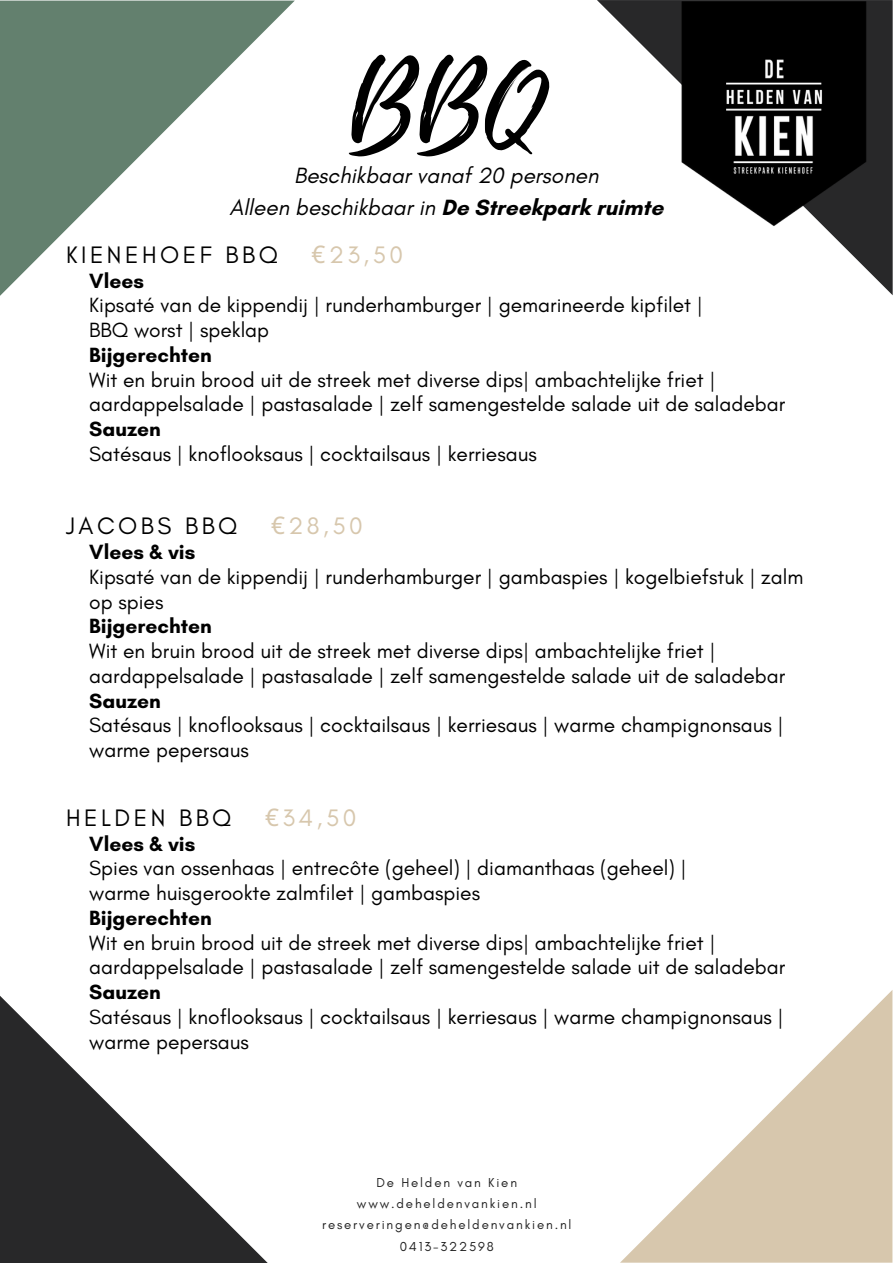
<style>
.page{position:relative;width:893px;height:1264px;background:#fff}
.page>*{position:absolute;margin:0;border:0;box-sizing:border-box;transform-origin:0 0}
.t1{font:105.9px "Playlist Script";color:#000}
.t2{font:24.3px "Glacial Indifference";letter-spacing:.145em;color:#000}
.t3{font:24.3px "Glacial Indifference";letter-spacing:.145em;color:#d7c7ad}
.t4{font:italic 22.5px/31.5px "Glacial Indifference";color:#000;text-align:center}
.t5{font:21px/24.8px "Glacial Indifference";color:#000}
.t6{font:700 21px "Glacial Indifference";color:#000}
.t7{font:13.2px/21.3px "Glacial Indifference";letter-spacing:.14em;color:#222;text-align:center}
.s1{font-weight:700;font-style:normal}
.s2{font-family:"Noto Sans"}
</style>
<div class="page">
<svg style="left:0;top:996px;width:267px;height:266px"></svg>
<svg style="left:621px;top:990px;width:271px;height:272px"></svg>
<svg style="left:0;top:1px;width:295px;height:295px"></svg>
<img style="left:619px;top:0;width:273px;height:287px">
<h1 class="t1" style="left:349px;top:32px;width:197px">BBQ</h1>
<p class="t4" style="left:229px;top:160px;width:435px">Beschikbaar vanaf 20 personen<br>Alleen beschikbaar in <span class="s1">De Streekpark ruimte</span></p>
<p class="t2" style="left:66px;top:240px;width:213px">KIENEHOEF BBQ</p>
<p class="t3" style="left:311px;top:240px;width:93px"><span class="s2">€</span>23,50</p>
<p class="t6" style="left:89px;top:268px;width:56px">Vlees</p>
<p class="t5" style="left:89px;top:292px;width:615px">Kipsaté van de kippendij | runderhamburger | gemarineerde kipfilet |<br>BBQ worst | speklap</p>
<p class="t6" style="left:89px;top:342px;width:124px">Bijgerechten</p>
<p class="t5" style="left:89px;top:367px;width:697px">Wit en bruin brood uit de streek met diverse dips| ambachtelijke friet | aardappelsalade | pastasalade | zelf samengestelde salade uit de saladebar</p>
<p class="t6" style="left:89px;top:416px;width:73px">Sauzen</p>
<p class="t5" style="left:89px;top:441px;width:449px">Satésaus | knoflooksaus | cocktailsaus | kerriesaus</p>
<p class="t2" style="left:66px;top:511px;width:173px">JACOBS BBQ</p>
<p class="t3" style="left:271px;top:511px;width:93px"><span class="s2">€</span>28,50</p>
<p class="t6" style="left:89px;top:539px;width:108px">Vlees &amp; vis</p>
<p class="t5" style="left:89px;top:564px;width:715px">Kipsaté van de kippendij | runderhamburger | gambaspies | kogelbiefstuk | zalm op spies</p>
<p class="t6" style="left:89px;top:613px;width:124px">Bijgerechten</p>
<p class="t5" style="left:89px;top:638px;width:697px">Wit en bruin brood uit de streek met diverse dips| ambachtelijke friet | aardappelsalade | pastasalade | zelf samengestelde salade uit de saladebar</p>
<p class="t6" style="left:89px;top:687px;width:73px">Sauzen</p>
<p class="t5" style="left:89px;top:712px;width:695px">Satésaus | knoflooksaus | cocktailsaus | kerriesaus | warme champignonsaus | warme pepersaus</p>
<p class="t2" style="left:66px;top:802px;width:167px">HELDEN BBQ</p>
<p class="t3" style="left:265px;top:802px;width:93px"><span class="s2">€</span>34,50</p>
<p class="t6" style="left:89px;top:830px;width:108px">Vlees &amp; vis</p>
<p class="t5" style="left:89px;top:855px;width:599px">Spies van ossenhaas | entrecôte (geheel) | diamanthaas (geheel) | warme huisgerookte zalmfilet | gambaspies</p>
<p class="t6" style="left:89px;top:905px;width:124px">Bijgerechten</p>
<p class="t5" style="left:89px;top:929px;width:697px">Wit en bruin brood uit de streek met diverse dips| ambachtelijke friet | aardappelsalade | pastasalade | zelf samengestelde salade uit de saladebar</p>
<p class="t6" style="left:89px;top:979px;width:73px">Sauzen</p>
<p class="t5" style="left:89px;top:1004px;width:695px">Satésaus | knoflooksaus | cocktailsaus | kerriesaus | warme champignonsaus | warme pepersaus</p>
<p class="t7" style="left:322px;top:1171px;width:251px">De Helden van Kien www.deheldenvankien.nl reserveringen@deheldenvankien.nl<br>0413-322598</p>
</div>
